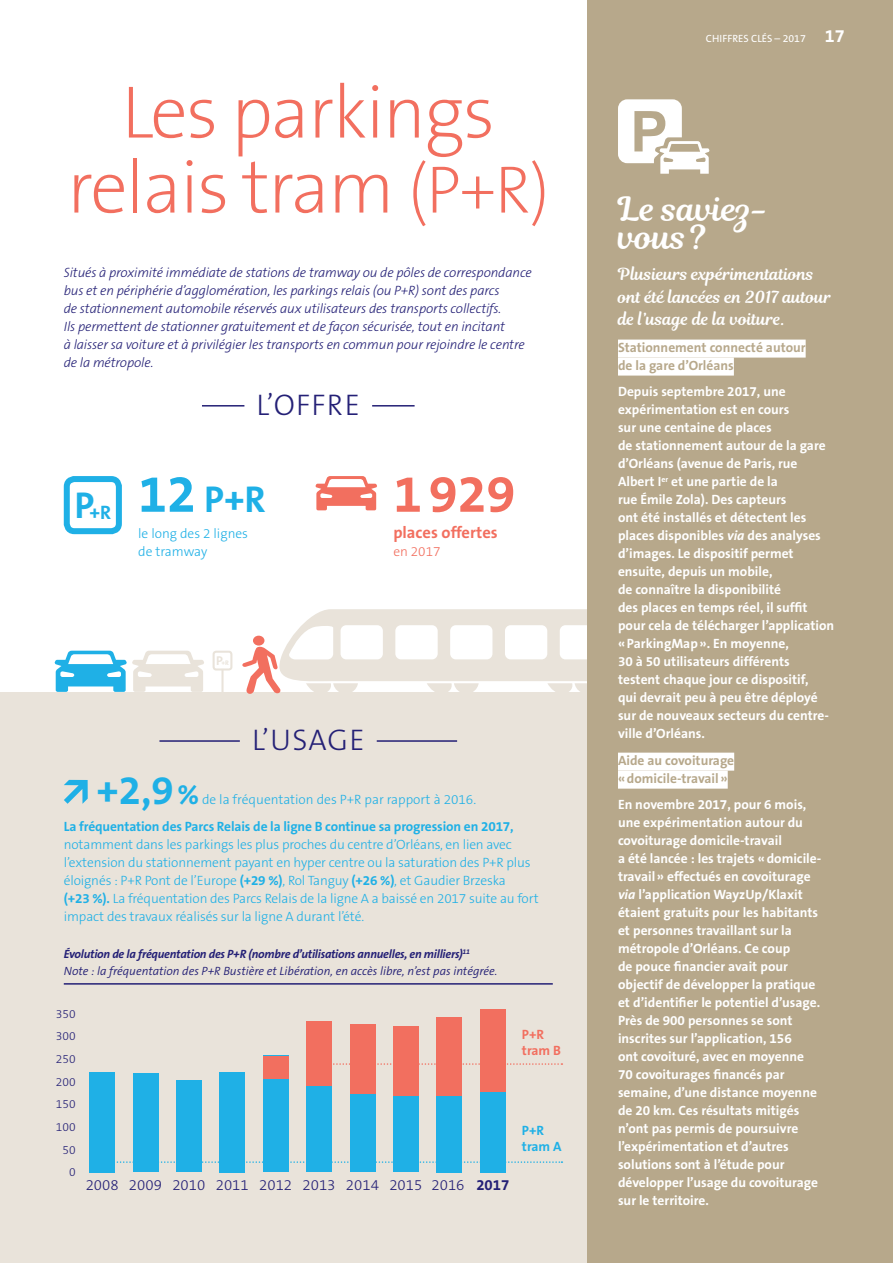
<style>
.page{position:relative;width:893px;height:1263px;background:#fff}
.page>*{position:absolute;margin:0;border:0;box-sizing:border-box;transform-origin:0 0}
.TITRE{font:200 75px/75px "The Sans B2";letter-spacing:-.025em;color:#f26f5f;text-align:center}
.CHIFFRE{font:700 52.5px "The Sans B7";color:#f26f5f}
.CHIFFRE-2{font:700 37.5px "The Sans B7";color:#1fb0e6}
.TITRE_LE_SAVIEZ_VOUS{font:33px/28.5px "Magnolia Script";color:#fff}
.ST_USAGE{font:300 30px "The Sans B3";letter-spacing:.035em;color:#242076}
.ST_OFFRE{font:300 30px "The Sans B3";letter-spacing:.04em;color:#242076}
.CHIFFRE-3{font:700 19.5px "The Sans B7";color:#1fb0e6}
.TEXTE{font:16.5px/22.5px "Magnolia Script";color:#fff}
.TEXTE-2{font:700 16.5px "The Sans B7";color:#f26f5f}
.ST1{font:300 15px "The Sans B3";color:#242076}
.ST1-2{font:700 15px "The Sans B7";color:#242076}
.TEXTE-3{font:700 13.5px/18px "The Sans B7";color:#fff}
.TEXTE-4{font:300 13.5px/18px "The Sans B3";letter-spacing:-.01em;color:#1fb0e6}
.TEXTE-5{font:italic 300 13.5px/18px "The Sans B3";letter-spacing:-.01em;color:#242076}
.TEXTE-6{font:700 13.5px/18px "The Sans B7";color:#b7a88b}
.TEXTE_EVOLUTION{font:300 13.5px "The Sans B3";color:#1fb0e6}
.TEXTE-7{font:700 13.5px/16.5px "The Sans B7";color:#1fb0e6}
.TEXTE-8{font:700 13.5px/16.5px "The Sans B7";color:#f26f5f}
.TEXTE-9{font:300 13.5px "The Sans B3";color:#f26f5f}
.CHIFFRE-4{font:700 12.75px "The Sans B7";color:#e9e3da}
.TITRE_GRAPHE{font:italic 300 12px/16.5px "The Sans B4";color:#242076}
.TEXTE-10{font:300 12px "The Sans B3";color:#242076}
.t1{font:10.5px "The Sans B5 Plain";color:#fff}
.CHIFFRE-5{font:700 6.6px "The Sans B7";color:#e9e3da}
.s1{font-size:67.5px}
.s2{font-size:52.5px}
.s3{font-family:"The Sans B7";font-weight:700;font-size:40.5px}
.s4{font-family:"The Sans B7";font-weight:700;font-size:28.5px}
.s5{font-family:"The Sans B7";font-weight:700}
.s6{font-family:"The Sans B7";font-weight:700;font-size:18px}
.s7{font-style:italic}
</style>
<div class="page">
<div style="left:0;top:693px;width:893px;height:570px;background:#e9e3da"></div>
<div style="left:587px;top:0;width:306px;height:1263px;background:#b7a88b"></div>
<svg style="left:64px;top:780px;width:24px;height:24px"></svg>
<div style="left:618px;top:340px;width:188px;height:18px;background:#fff"></div>
<div style="left:618px;top:358px;width:116px;height:18px;background:#fff"></div>
<div style="left:618px;top:753px;width:116px;height:18px;background:#fff"></div>
<div style="left:618px;top:771px;width:110px;height:18px;background:#fff"></div>
<hr style="left:64px;top:983px;width:489px;height:2px;background:#242076">
<svg style="left:333px;top:1063px;width:229px;height:2px"></svg>
<svg style="left:116px;top:1161px;width:446px;height:2px"></svg>
<div style="left:89px;top:1072px;width:26px;height:100px;background:#1fb0e6"></div>
<div style="left:133px;top:1074px;width:25px;height:98px;background:#1fb0e6"></div>
<div style="left:176px;top:1081px;width:26px;height:91px;background:#1fb0e6"></div>
<div style="left:220px;top:1072px;width:25px;height:100px;background:#1fb0e6"></div>
<div style="left:263px;top:1056px;width:26px;height:116px;background:#1fb0e6"></div>
<div style="left:263px;top:1056px;width:26px;height:23px;background:#f26f5f"></div>
<div style="left:306px;top:1039px;width:26px;height:133px;background:#1fb0e6"></div>
<div style="left:306px;top:1021px;width:26px;height:64px;background:#f26f5f"></div>
<div style="left:350px;top:1036px;width:25px;height:136px;background:#1fb0e6"></div>
<div style="left:350px;top:1024px;width:25px;height:69px;background:#f26f5f"></div>
<div style="left:393px;top:1034px;width:26px;height:138px;background:#1fb0e6"></div>
<div style="left:393px;top:1027px;width:26px;height:69px;background:#f26f5f"></div>
<div style="left:437px;top:1027px;width:25px;height:145px;background:#1fb0e6"></div>
<div style="left:437px;top:1017px;width:25px;height:79px;background:#f26f5f"></div>
<div style="left:480px;top:1027px;width:25px;height:145px;background:#1fb0e6"></div>
<div style="left:480px;top:1009px;width:25px;height:82px;background:#f26f5f"></div>
<svg style="left:54px;top:651px;width:150px;height:41px"></svg>
<svg style="left:315px;top:476px;width:62px;height:34px"></svg>
<div style="left:64px;top:476px;width:58px;height:58px;border:6px solid #1fb0e6;border-radius:8px"></div>
<div style="left:213px;top:651px;width:19px;height:19px;border:2px solid #e9e3da;border-radius:3px"></div>
<hr style="left:221px;top:669px;width:3px;height:29px;background:#e9e3da">
<svg style="left:242px;top:609px;width:345px;height:85px"></svg>
<svg style="left:618px;top:99px;width:92px;height:75px"></svg>
<hr style="left:159px;top:740px;width:298px;height:2px;background:#242076">
<div style="left:240px;top:737px;width:137px;height:15px;background:#e9e3da"></div>
<hr style="left:202px;top:405px;width:213px;height:1px;background:#242076">
<div style="left:244px;top:402px;width:128px;height:15px;background:#fff"></div>
<p class="TITRE" style="left:67px;top:79px;width:484px">Les parkings relais tram <span class="s1">(P+R)</span></p>
<p class="TEXTE-5" style="left:64px;top:265px;width:470px">Situés à proximité immédiate de stations de tramway ou de pôles de correspondance bus et en périphérie d’agglomération, les parkings relais (ou P+R) sont des parcs<br>de stationnement automobile réservés aux utilisateurs des transports collectifs.<br>Ils permettent de stationner gratuitement et de façon sécurisée, tout en incitant<br>à laisser sa voiture et à privilégier les transports en commun pour rejoindre le centre de la métropole.</p>
<p class="CHIFFRE-2" style="left:75px;top:486px;width:21px">P</p>
<p class="CHIFFRE-3" style="left:89px;top:502px;width:23px">+R</p>
<p class="ST_OFFRE" style="left:257px;top:389px;width:105px">L’OFFRE</p>
<p class="CHIFFRE-2" style="left:138px;top:479px;width:129px"><span class="s2">12</span> P+R</p>
<p class="TEXTE-4" style="left:138px;top:525px;width:111px">le long des 2 lignes de tramway</p>
<p class="CHIFFRE" style="left:393px;top:466px;width:124px">1929</p>
<p class="TEXTE-2" style="left:393px;top:524px;width:106px">places offertes</p>
<p class="TEXTE-9" style="left:393px;top:545px;width:49px">en 2017</p>
<p class="CHIFFRE-4" style="left:216px;top:654px;width:8px">P</p>
<p class="CHIFFRE-5" style="left:221px;top:659px;width:9px">+R</p>
<p class="ST_USAGE" style="left:252px;top:725px;width:114px">L’USAGE</p>
<p class="TEXTE_EVOLUTION" style="left:97px;top:792px;width:381px"><span class="s3">+2,9</span><span class="s4">%</span> de la fréquentation des P+R par rapport à 2016.</p>
<p class="TEXTE-4" style="left:64px;top:818px;width:476px"><span class="s5">La fréquentation des Parcs Relais de la ligne B continue sa progression en 2017, </span>notamment dans les parkings les plus proches du centre d’Orléans, en lien avec l’extension du stationnement payant en hyper centre ou la saturation des P+R plus éloignés : P+R Pont de l’Europe <span class="s5">(+29 %)</span>, Rol Tanguy <span class="s5">(+26 %)</span>, et Gaudier Brzeska<br><span class="s5">(+23 %).</span> La fréquentation des Parcs Relais de la ligne A a baissé en 2017 suite au fort impact des travaux réalisés sur la ligne A durant l’été.</p>
<p class="TITRE_GRAPHE" style="left:64px;top:946px;width:435px"><span class="s5">Évolution de la fréquentation des P+R (nombre d’utilisations annuelles, en milliers)</span><sup>11<br></sup>Note : la fréquentation des P+R Bustière et Libération, en accès libre, n’est pas intégrée.</p>
<p class="TEXTE-10" style="left:56px;top:1007px;width:21px">350</p>
<p class="TEXTE-10" style="left:56px;top:1030px;width:21px">300</p>
<p class="TEXTE-10" style="left:56px;top:1053px;width:21px">250</p>
<p class="TEXTE-10" style="left:56px;top:1075px;width:21px">200</p>
<p class="TEXTE-10" style="left:56px;top:1098px;width:21px">150</p>
<p class="TEXTE-10" style="left:56px;top:1121px;width:21px">100</p>
<p class="TEXTE-10" style="left:62px;top:1143px;width:15px">50</p>
<p class="TEXTE-10" style="left:69px;top:1166px;width:8px">0</p>
<p class="ST1" style="left:86px;top:1177px;width:35px">2008</p>
<p class="ST1" style="left:129px;top:1177px;width:34px">2009</p>
<p class="ST1" style="left:172px;top:1177px;width:34px">2010</p>
<p class="ST1" style="left:216px;top:1177px;width:34px">2011</p>
<p class="ST1" style="left:259px;top:1177px;width:34px">2012</p>
<p class="ST1" style="left:303px;top:1177px;width:34px">2013</p>
<p class="ST1" style="left:346px;top:1177px;width:34px">2014</p>
<p class="ST1" style="left:389px;top:1177px;width:34px">2015</p>
<p class="ST1" style="left:432px;top:1177px;width:34px">2016</p>
<p class="ST1-2" style="left:476px;top:1177px;width:34px">2017</p>
<p class="TEXTE-8" style="left:522px;top:1027px;width:41px">P+R tram B</p>
<p class="TEXTE-7" style="left:522px;top:1123px;width:41px">P+R tram A</p>
<p class="t1" style="left:706px;top:33px;width:140px">CHIFFRES CLÉS – 2017 <span class="s6">17</span></p>
<p class="TITRE_LE_SAVIEZ_VOUS" style="left:618px;top:194px;width:153px">Le saviez&shy;vous ?</p>
<p class="TEXTE" style="left:618px;top:263px;width:215px">Plusieurs expérimentations ont été lancées en 2017 autour de l’usage de la voiture.</p>
<p class="TEXTE-6" style="left:618px;top:339px;width:189px">Stationnement connecté autour de la gare d’Orléans</p>
<p class="TEXTE-3" style="left:618px;top:383px;width:218px">Depuis septembre 2017, une expérimentation est en cours<br>sur une centaine de places<br>de stationnement autour de la gare d’Orléans (avenue de Paris, rue<br>Albert I<sup>er</sup> et une partie de la<br>rue Émile Zola). Des capteurs<br>ont été installés et détectent les places disponibles <span class="s7">via</span> des analyses d’images. Le dispositif permet ensuite, depuis un mobile,<br>de connaître la disponibilité<br>des places en temps réel, il suffit pour cela de télécharger l’application «ParkingMap». En moyenne,<br>30 à 50 utilisateurs différents testent chaque jour ce dispositif,<br>qui devrait peu à peu être déployé sur de nouveaux secteurs du centre&shy;ville d’Orléans.</p>
<p class="TEXTE-6" style="left:618px;top:752px;width:118px">Aide au covoiturage «domicile-travail»</p>
<p class="TEXTE-3" style="left:618px;top:796px;width:205px">En novembre 2017, pour 6 mois, une expérimentation autour du covoiturage domicile-travail<br>a été lancée : les trajets «domicile&shy;travail» effectués en covoiturage <span class="s7">via</span> l’application WayzUp/Klaxit étaient gratuits pour les habitants et personnes travaillant sur la métropole d’Orléans. Ce coup<br>de pouce financier avait pour objectif de développer la pratique et d’identifier le potentiel d’usage.<br>Près de 900 personnes se sont inscrites sur l’application, 156<br>ont covoituré, avec en moyenne<br>70 covoiturages financés par semaine, d’une distance moyenne de 20 km. Ces résultats mitigés n’ont pas permis de poursuivre l’expérimentation et d’autres solutions sont à l’étude pour développer l’usage du covoiturage sur le territoire.</p>
</div>
